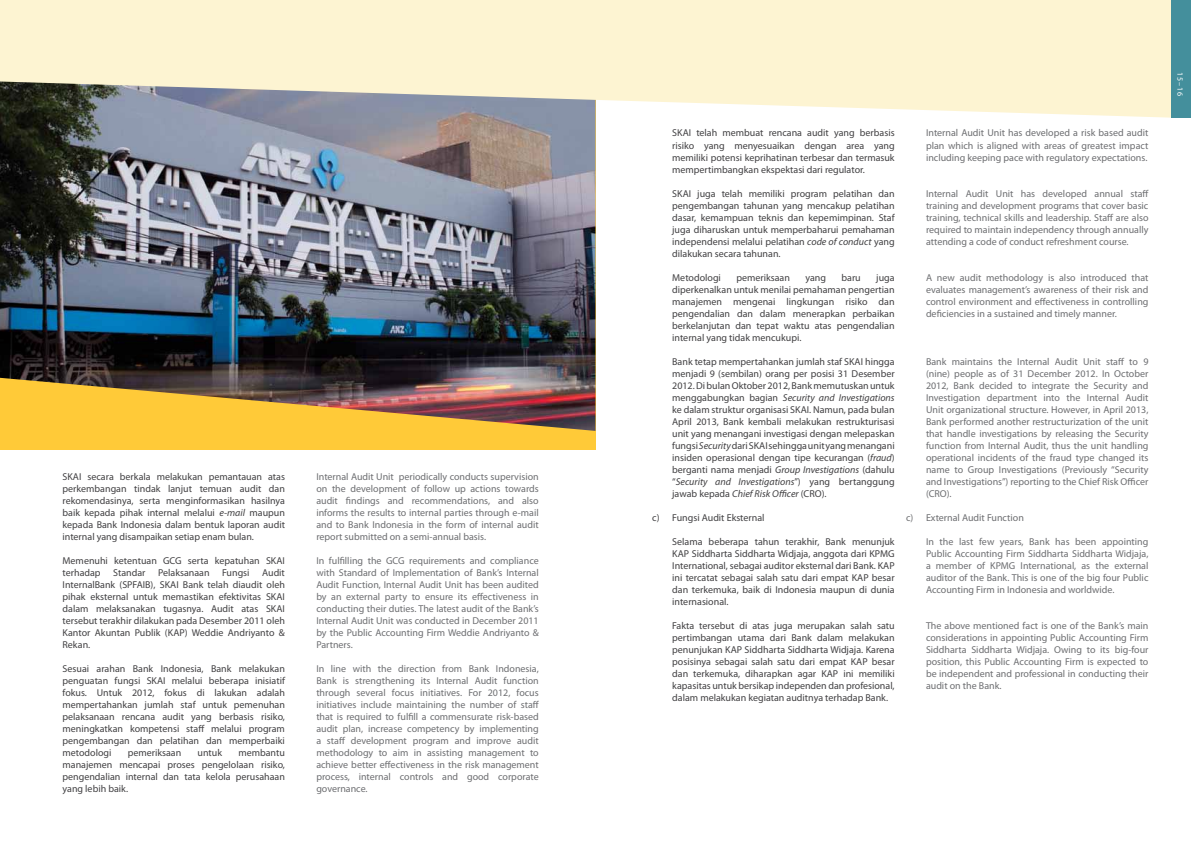
<style>
.page{position:relative;width:1191px;height:842px;background:#fff}
.page>*{position:absolute;margin:0;border:0;box-sizing:border-box;transform-origin:0 0}
.t1{font:10px/12px "Myriad Pro";color:#414042;text-align:justify}
.t2{font:10px/12px "Myriad Pro";color:#6d6e71;text-align:justify}
.t3{font:8px "Myriad Pro";color:#fff}
.s1{font-style:italic}
</style>
<div class="page">
<div style="left:0;top:24px;width:595px;height:426px;background:#ffca38"></div>
<img style="left:0;top:118px;width:595px;height:313px">
<svg style="left:0;top:0;width:1171px;height:118px;background:#ece6ca"></svg>
<div style="left:1171px;top:0;width:20px;height:118px;background:#448f9c"></div>
<p class="t1" style="left:63px;top:470px;width:224px">SKAI secara berkala melakukan pemantauan atas perkembangan tindak lanjut temuan audit dan rekomendasinya, serta menginformasikan hasilnya baik kepada pihak internal melalui <span class="s1">e-mail</span> maupun kepada Bank Indonesia dalam bentuk laporan audit internal yang disampaikan setiap enam bulan.</p>
<p class="t1" style="left:63px;top:554px;width:224px">Memenuhi ketentuan GCG serta kepatuhan SKAI terhadap</p>
<p class="t1" style="left:63px;top:566px;width:224px;text-indent:200px">Audit InternalBank (SPFAIB), SKAI Bank telah diaudit oleh pihak eksternal untuk memastikan efektivitas SKAI dalam melaksanakan tugasnya. Audit atas SKAI tersebut terakhir dilakukan pada Desember 2011 oleh Kantor Akuntan Publik (KAP) Weddie Andriyanto &amp; Rekan.</p>
<p class="t1" style="left:63px;top:662px;width:224px">Sesuai arahan Bank Indonesia, Bank melakukan penguatan fungsi SKAI melalui beberapa inisiatif fokus. Untuk 2012, fokus di lakukan adalah mempertahankan jumlah staf untuk pemenuhan pelaksanaan rencana audit yang berbasis risiko, meningkatkan kompetensi staff melalui program pengembangan dan pelatihan dan memperbaiki metodologi</p>
<p class="t1" style="left:113px;top:566px;width:34px">Standar</p>
<p class="t1" style="left:158px;top:566px;width:53px">Pelaksanaan</p>
<p class="t1" style="left:222px;top:566px;width:29px">Fungsi</p>
<p class="t1" style="left:63px;top:746px;width:224px;text-indent:176px">membantu manajemen mencapai proses pengelolaan risiko, pengendalian internal dan tata kelola perusahaan yang lebih baik.</p>
<p class="t1" style="left:128px;top:746px;width:55px">pemeriksaan</p>
<p class="t1" style="left:198px;top:746px;width:26px">untuk</p>
<p class="t2" style="left:316px;top:470px;width:224px">Internal Audit Unit periodically conducts supervision on the development of follow up actions towards audit findings and recommendations, and also informs the results to internal parties through e-mail and to Bank Indonesia in the form of internal audit report submitted on a semi-annual basis.</p>
<p class="t2" style="left:316px;top:554px;width:224px">In fulfilling the GCG requirements and compliance with Standard of Implementation of Bank’s Internal Audit Function, Internal Audit Unit has been audited by an external party to ensure its effectiveness in conducting their duties. The latest audit of the Bank’s Internal Audit Unit was conducted in December 2011 by the Public Accounting Firm Weddie Andriyanto &amp; Partners.</p>
<p class="t2" style="left:316px;top:662px;width:224px">In line with the direction from Bank Indonesia, Bank is strengthening its Internal Audit function through several focus initiatives. For 2012, focus initiatives include maintaining the number of staff that is required to fulfill a commensurate risk-based audit plan, increase competency by implementing a staff development program and improve audit methodology to aim in assisting management to achieve better effectiveness in the risk management process, internal controls and good corporate governance.</p>
<p class="t1" style="left:672px;top:127px;width:224px">SKAI telah membuat rencana audit yang berbasis risiko yang menyesuaikan dengan area yang memiliki potensi keprihatinan terbesar dan termasuk mempertimbangkan ekspektasi dari regulator.</p>
<p class="t1" style="left:672px;top:187px;width:224px">SKAI juga telah memiliki program pelatihan dan pengembangan tahunan yang mencakup pelatihan dasar, kemampuan teknis dan kepemimpinan. Staf juga diharuskan untuk memperbaharui pemahaman independensi melalui pelatihan <span class="s1">code of conduct</span> yang dilakukan secara tahunan.</p>
<p class="t1" style="left:672px;top:271px;width:50px">Metodologi</p>
<p class="t1" style="left:736px;top:271px;width:55px">pemeriksaan</p>
<p class="t1" style="left:805px;top:271px;width:22px">yang</p>
<p class="t1" style="left:841px;top:271px;width:21px">baru</p>
<p class="t1" style="left:672px;top:271px;width:224px;text-indent:204px">juga diperkenalkan untuk menilai pemahaman pengertian manajemen mengenai lingkungan risiko dan pengendalian dan dalam menerapkan perbaikan berkelanjutan dan tepat waktu atas pengendalian internal yang tidak mencukupi.</p>
<p class="t1" style="left:672px;top:355px;width:224px">Bank tetap mempertahankan jumlah staf SKAI hingga menjadi 9 (sembilan) orang per posisi 31 Desember 2012. Di bulan Oktober 2012, Bank memutuskan untuk menggabungkan bagian <span class="s1">Security and Investigations </span>ke dalam struktur organisasi SKAI. Namun, pada bulan April 2013, Bank kembali melakukan restrukturisasi unit yang menangani investigasi dengan melepaskan fungsi <span class="s1">Security</span> dari SKAI sehingga unit yang menangani insiden operasional dengan tipe kecurangan (<span class="s1">fraud</span>) berganti nama menjadi <span class="s1">Group Investigations</span> (dahulu “<span class="s1">Security and Investigations</span>”) yang bertanggung jawab kepada <span class="s1">Chief Risk Officer</span> (CRO).</p>
<p class="t1" style="left:652px;top:511px;width:114px">c) Fungsi Audit Eksternal</p>
<p class="t1" style="left:672px;top:535px;width:224px">Selama beberapa tahun terakhir, Bank menunjuk KAP Siddharta Siddharta Widjaja, anggota dari KPMG International, sebagai auditor eksternal dari Bank. KAP ini tercatat sebagai salah satu dari empat KAP besar dan terkemuka, baik di Indonesia maupun di dunia internasional.</p>
<p class="t1" style="left:672px;top:619px;width:224px">Fakta tersebut di atas juga merupakan salah satu pertimbangan utama dari Bank dalam melakukan penunjukan KAP Siddharta Siddharta Widjaja. Karena posisinya sebagai salah satu dari empat KAP besar dan terkemuka, diharapkan agar KAP ini memiliki kapasitas untuk bersikap independen dan profesional, dalam melakukan kegiatan auditnya terhadap Bank.</p>
<p class="t2" style="left:926px;top:127px;width:224px">Internal Audit Unit has developed a risk based audit plan which is aligned with areas of greatest impact including keeping pace with regulatory expectations.</p>
<p class="t2" style="left:926px;top:187px;width:224px">Internal Audit Unit has developed annual staff training and development programs that cover basic training, technical skills and leadership. Staff are also required to maintain independency through annually attending a code of conduct refreshment course.</p>
<p class="t2" style="left:926px;top:271px;width:224px">A new audit methodology is also introduced that evaluates management’s awareness of their risk and control environment and effectiveness in controlling deficiencies in a sustained and timely manner.</p>
<p class="t2" style="left:926px;top:355px;width:224px">Bank maintains the Internal Audit Unit staff to 9 (nine) people as of 31 December 2012. In October 2012, Bank decided to integrate the Security and Investigation department into the Internal Audit Unit organizational structure. However, in April 2013, Bank performed another restructurization of the unit that handle investigations by releasing the Security function from Internal Audit, thus the unit handling operational incidents of the fraud type changed its name to Group Investigations (Previously “Security and Investigations”) reporting to the Chief Risk Officer (CRO).</p>
<p class="t2" style="left:906px;top:511px;width:119px">c) External Audit Function</p>
<p class="t2" style="left:926px;top:535px;width:224px">In the last few years, Bank has been appointing Public Accounting Firm Siddharta Siddharta Widjaja, a member of KPMG International, as the external auditor of the Bank. This is one of the big four Public Accounting Firm in Indonesia and worldwide.</p>
<p class="t2" style="left:926px;top:619px;width:224px">The above mentioned fact is one of the Bank’s main considerations in appointing Public Accounting Firm Siddharta Siddharta Widjaja. Owing to its big-four position, this Public Accounting Firm is expected to be independent and professional in conducting their audit on the Bank.</p>
<p class="t3" style="left:1185px;top:72px;width:25px;rotate:90deg">15 – 16</p>
</div>
